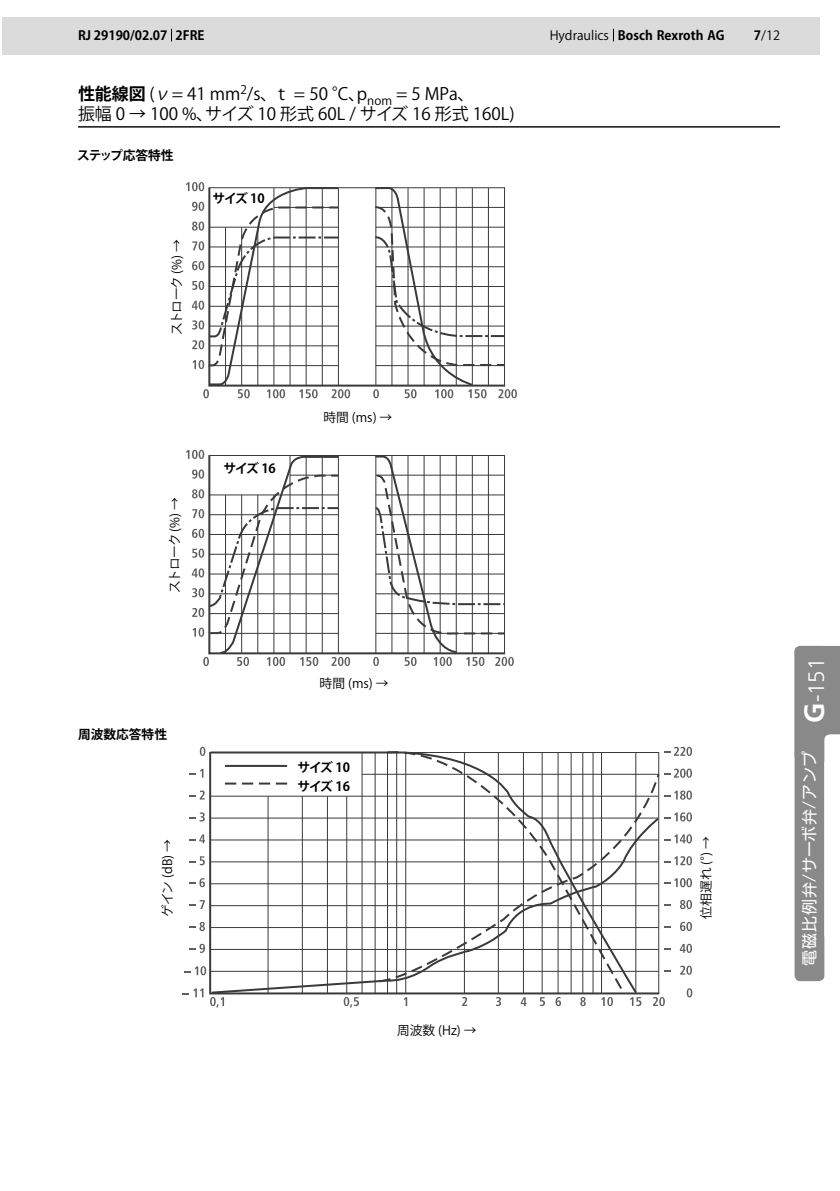
<style>
.page{position:relative;width:840px;height:1191px;background:#fff}
.page>*{position:absolute;margin:0;border:0;box-sizing:border-box;transform-origin:0 0}
.t1{font:17px/20.4px "Koz Go Pro Regular 90 pv RKSJ H";color:#000}
.t2{font:16px "Shin M Go Pr 6";letter-spacing:.04em;color:#fff}
.t3{font:12.8px "Koz Go Pro Bold 90 pv RKSJ H";color:#000}
.t4{font:12.8px "Koz Go Pro Regular 90 pv RKSJ H";color:#000}
.t5{font:12.8px/19.6px "Koz Go Pro Bold 90 pv RKSJ H";letter-spacing:-.08em;color:#000}
.s1{font-family:"Koz Go Pro Regular 90 pv RKSJ H"}
.s2{font-family:"Koz Go Pro Bold 90 pv RKSJ H"}
.s3{font-family:"Frutiger";font-weight:700;font-size:28px}
.s4{font-family:"Frutiger";font-weight:300;font-size:22.4px}
</style>
<div class="page">
<div style="left:3px;top:18px;width:816px;height:37px;background:#dbdbdb"></div>
<svg style="left:171px;top:29px;width:1px;height:12px"></svg>
<svg style="left:344px;top:389px;width:6px;height:9px"></svg>
<svg style="left:186px;top:182px;width:162px;height:216px"></svg>
<svg style="left:373px;top:186px;width:142px;height:212px"></svg>
<svg style="left:344px;top:657px;width:6px;height:9px"></svg>
<svg style="left:186px;top:450px;width:162px;height:216px"></svg>
<svg style="left:373px;top:455px;width:139px;height:211px"></svg>
<svg style="left:211px;top:997px;width:13px;height:10px"></svg>
<svg style="left:653px;top:997px;width:7px;height:9px"></svg>
<svg style="left:659px;top:997px;width:5px;height:9px"></svg>
<svg style="left:200px;top:747px;width:5px;height:9px"></svg>
<svg style="left:343px;top:997px;width:6px;height:9px"></svg>
<svg style="left:345px;top:997px;width:14px;height:10px"></svg>
<svg style="left:404px;top:997px;width:3px;height:9px"></svg>
<svg style="left:462px;top:997px;width:5px;height:9px"></svg>
<svg style="left:496px;top:997px;width:5px;height:9px"></svg>
<svg style="left:520px;top:997px;width:6px;height:9px"></svg>
<svg style="left:540px;top:997px;width:4px;height:9px"></svg>
<svg style="left:555px;top:997px;width:5px;height:9px"></svg>
<svg style="left:580px;top:997px;width:5px;height:9px"></svg>
<svg style="left:601px;top:997px;width:7px;height:9px"></svg>
<svg style="left:607px;top:997px;width:5px;height:9px"></svg>
<svg style="left:630px;top:997px;width:11px;height:9px"></svg>
<svg style="left:190px;top:943px;width:15px;height:10px"></svg>
<svg style="left:190px;top:922px;width:15px;height:9px"></svg>
<svg style="left:190px;top:900px;width:15px;height:9px"></svg>
<svg style="left:190px;top:878px;width:15px;height:9px"></svg>
<svg style="left:190px;top:856px;width:15px;height:9px"></svg>
<svg style="left:190px;top:834px;width:15px;height:9px"></svg>
<svg style="left:190px;top:812px;width:15px;height:9px"></svg>
<svg style="left:190px;top:790px;width:15px;height:9px"></svg>
<svg style="left:190px;top:768px;width:13px;height:9px"></svg>
<svg style="left:182px;top:988px;width:21px;height:9px"></svg>
<svg style="left:664px;top:747px;width:22px;height:9px"></svg>
<svg style="left:686px;top:747px;width:5px;height:9px"></svg>
<svg style="left:680px;top:965px;width:7px;height:9px"></svg>
<svg style="left:686px;top:965px;width:5px;height:9px"></svg>
<svg style="left:679px;top:944px;width:7px;height:8px"></svg>
<svg style="left:686px;top:943px;width:5px;height:10px"></svg>
<svg style="left:680px;top:922px;width:6px;height:9px"></svg>
<svg style="left:686px;top:922px;width:5px;height:9px"></svg>
<svg style="left:664px;top:904px;width:6px;height:2px"></svg>
<svg style="left:680px;top:900px;width:6px;height:9px"></svg>
<svg style="left:686px;top:900px;width:5px;height:9px"></svg>
<svg style="left:664px;top:878px;width:23px;height:9px"></svg>
<svg style="left:686px;top:878px;width:5px;height:9px"></svg>
<svg style="left:664px;top:856px;width:23px;height:9px"></svg>
<svg style="left:686px;top:856px;width:5px;height:9px"></svg>
<svg style="left:664px;top:834px;width:23px;height:9px"></svg>
<svg style="left:686px;top:834px;width:5px;height:9px"></svg>
<svg style="left:664px;top:812px;width:23px;height:9px"></svg>
<svg style="left:686px;top:812px;width:5px;height:9px"></svg>
<svg style="left:664px;top:790px;width:23px;height:9px"></svg>
<svg style="left:686px;top:790px;width:5px;height:9px"></svg>
<svg style="left:664px;top:768px;width:23px;height:9px"></svg>
<svg style="left:686px;top:768px;width:5px;height:9px"></svg>
<svg style="left:686px;top:988px;width:6px;height:9px"></svg>
<svg style="left:209px;top:751px;width:428px;height:243px"></svg>
<svg style="left:385px;top:751px;width:240px;height:244px"></svg>
<svg style="left:210px;top:817px;width:449px;height:177px"></svg>
<svg style="left:377px;top:772px;width:283px;height:211px"></svg>
<svg style="left:225px;top:782px;width:62px;height:2px"></svg>
<hr style="left:225px;top:765px;width:62px;height:2px;background:#3a3a3a">
<svg style="left:184px;top:966px;width:18px;height:9px"></svg>
<svg style="left:200px;top:966px;width:6px;height:9px"></svg>
<hr style="left:78px;top:126px;width:701px;height:2px;background:#000">
<div style="left:794px;top:646px;width:29px;height:335px;background:#898989;border-radius:6px"></div>
<svg style="left:794px;top:646px;width:45px;height:294px"></svg>
<p class="t3" style="left:78px;top:27px;width:128px">RJ 29190/02.07 2FRE</p>
<p class="t3" style="left:549px;top:27px;width:176px"><span class="s1">Hydraulics</span> Bosch Rexroth AG</p>
<p class="t4" style="left:753px;top:27px;width:28px"><span class="s2">7</span>/12</p>
<h1 class="t1" style="left:78px;top:84px;width:438px"><span class="s2">性能線図</span> (ν= 41 mm<sup>2</sup>/s、ｔ = 50 °C、p<sub>nom</sub> = 5 MPa、<br>振幅 0 → 100 %、サイズ 10 形式 60L / サイズ 16 形式 160L)</h1>
<p class="t3" style="left:77px;top:147px;width:98px">ステップ応答特性</p>
<p class="t4" style="left:168px;top:335px;width:97px;rotate:-90deg">ストローク (%) →</p>
<p class="t3" style="left:212px;top:190px;width:54px">サイズ 10</p>
<p class="t4" style="left:166px;top:592px;width:97px;rotate:-90deg">ストローク (%) →</p>
<p class="t3" style="left:78px;top:726px;width:90px">周波数応答特性</p>
<p class="t4" style="left:159px;top:916px;width:79px;rotate:-90deg">ゲイン (dB) →</p>
<p class="t3" style="left:223px;top:460px;width:54px">サイズ 16</p>
<p class="t4" style="left:323px;top:408px;width:70px">時間 (ms) →</p>
<p class="t4" style="left:319px;top:675px;width:70px">時間 (ms) →</p>
<p class="t5" style="left:297px;top:758px;width:54px">サイズ 10サイズ 16</p>
<p class="t4" style="left:397px;top:1021px;width:81px">周波数 (Hz) →</p>
<p class="t4" style="left:697px;top:918px;width:83px;rotate:-90deg">位相遅れ (°) →</p>
<p class="t2" style="left:796px;top:966px;width:310px;rotate:-90deg">電磁比例弁/サーボ弁/アンプ <span class="s3">G</span><span class="s4">-151</span></p>
</div>
